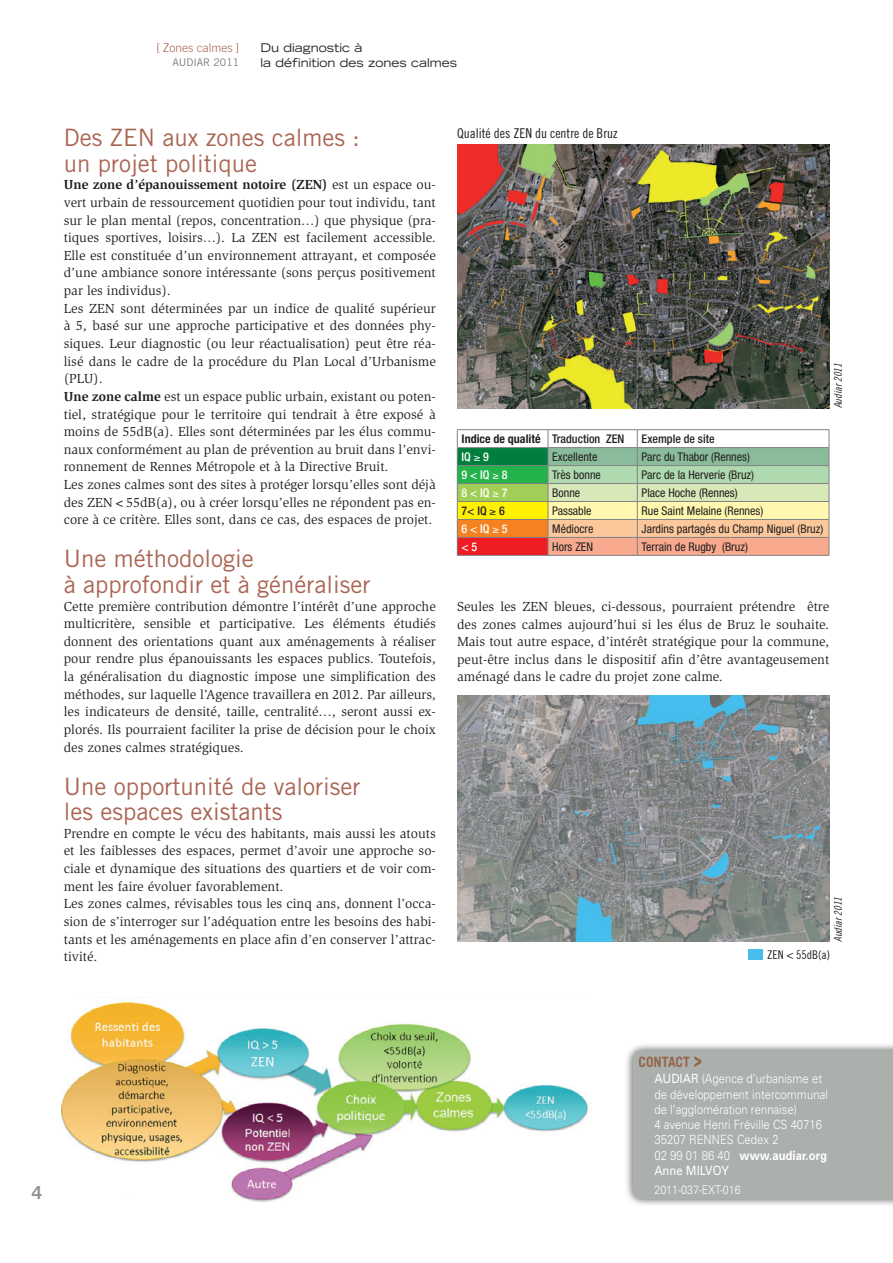
<style>
.page{position:relative;width:893px;height:1263px;background:#fff}
.page>*{position:absolute;margin:0;border:0;box-sizing:border-box;transform-origin:0 0}
.t1{font:24px/25.5px "Trade Gothic";color:#aa6452}
.t2{font:18px "Trade Gothic Bold Two";color:#8f9194}
.t3{font:700 14.25px "Trade Gothic";color:#95654c;scale:.95 1}
.t4{font:13.5px/17.7px "Slimbach";color:#231f20}
.t5{font:13.5px "Trade Gothic Cond Eighteen";color:#231f20}
.t6{font:300 12.75px/15.3px "Univers";color:#fff;scale:.89 1}
.t7{font:condensed 12px "Helvetica Neue";color:#231f20}
.t8{font:expanded 12px/14.4px "Trade Gothic LH";color:#231f20}
.t9{font:700 condensed 12px "Helvetica Neue";color:#231f20}
.t10{font:500 condensed 12px "Helvetica Neue";color:#fff}
.t11{font:500 condensed 12px "Helvetica Neue";color:#231f20}
.t12{font:300 12px "Univers";color:#fff;scale:.89 1}
.t13{font:300 12px "Trade Gothic";color:#aa6452}
.t14{font:12px "Trade Gothic Cond Eighteen";color:#231f20}
.t15{font:10.5px "Trade Gothic Cond Eighteen Obl";color:#231f20}
.t16{font:10.5px "Trade Gothic";color:#76787b}
.s1{font-weight:700}
.s2{font-weight:500}
.s3{font-family:"Univers";font-weight:900;font-stretch:expanded;font-size:21px}
.s4{font-weight:400}
</style>
<div class="page">
<img style="left:61px;top:1002px;width:527px;height:200px">
<div style="left:624px;top:1042px;width:269px;height:165px;background:#231f20;opacity:.75"></div>
<div style="left:632px;top:1050px;width:261px;height:149px;background:#abb0ac"></div>
<img style="left:457px;top:695px;width:372px;height:247px">
<div style="left:457px;top:448px;width:91px;height:18px;background:#007e3d"></div>
<div style="left:457px;top:466px;width:91px;height:17px;background:#23b24b"></div>
<div style="left:457px;top:483px;width:91px;height:18px;background:#a0ce57"></div>
<div style="left:457px;top:501px;width:91px;height:18px;background:#fff101"></div>
<div style="left:457px;top:519px;width:91px;height:18px;background:#f58220"></div>
<div style="left:457px;top:537px;width:91px;height:18px;background:#ee1d23"></div>
<hr style="left:457px;top:429px;width:91px;height:1px;background:#808285">
<hr style="left:548px;top:429px;width:89px;height:1px;background:#808285">
<hr style="left:637px;top:429px;width:192px;height:1px;background:#808285">
<hr style="left:457px;top:447px;width:91px;height:1px;background:#808285">
<hr style="left:457px;top:465px;width:91px;height:1px;background:#808285">
<hr style="left:457px;top:483px;width:91px;height:1px;background:#808285">
<hr style="left:457px;top:501px;width:91px;height:1px;background:#808285">
<hr style="left:457px;top:519px;width:91px;height:1px;background:#808285">
<hr style="left:457px;top:537px;width:91px;height:1px;background:#808285">
<svg style="left:457px;top:430px;width:1px;height:125px"></svg>
<svg style="left:548px;top:430px;width:282px;height:125px;background:#d6d2ae"></svg>
<hr style="left:457px;top:555px;width:91px;height:1px;background:#808285">
<hr style="left:548px;top:555px;width:89px;height:1px;background:#808285">
<hr style="left:637px;top:555px;width:192px;height:1px;background:#808285">
<img style="left:457px;top:145px;width:372px;height:263px">
<div style="left:748px;top:949px;width:15px;height:10px;background:#46bded"></div>
<p class="t13" style="left:156px;top:41px;width:84px">[ Zones calmes ]</p>
<p class="t16" style="left:172px;top:56px;width:68px">Audiar 2011</p>
<p class="t8" style="left:260px;top:40px;width:198px">Du diagnostic à<br>la définition des zones calmes</p>
<h1 class="t1" style="left:64px;top:125px;width:297px">Des ZEN aux zones calmes : un projet politique</h1>
<p class="t4" style="left:64px;top:176px;width:374px"><span class="s1">Une zone d’épanouissement notoire (ZEN)</span> est un espace ou&shy;vert urbain de ressourcement quotidien pour tout individu, tant sur le plan mental (repos, concentration…) que physique (pra&shy;tiques sportives, loisirs…). La ZEN est facilement accessible.<br>Elle est constituée d’un environnement attrayant, et composée d’une ambiance sonore intéressante (sons perçus positivement par les individus).<br>Les ZEN sont déterminées par un indice de qualité supérieur à 5, basé sur une approche participative et des données phy&shy;siques. Leur diagnostic (ou leur réactualisation) peut être réa&shy;lisé dans le cadre de la procédure du Plan Local d’Urbanisme (PLU).<br><span class="s1">Une zone calme</span> est un espace public urbain, existant ou poten&shy;tiel, stratégique pour le territoire qui tendrait à être exposé à moins de 55dB(a). Elles sont déterminées par les élus commu&shy;naux conformément au plan de prévention au bruit dans l’envi&shy;ronnement de Rennes Métropole et à la Directive Bruit.<br>Les zones calmes sont des sites à protéger lorsqu’elles sont déjà des ZEN&lt;55dB(a), ou à créer lorsqu’elles ne répondent pas en&shy;core à ce critère. Elles sont, dans ce cas, des espaces de projet.</p>
<h1 class="t1" style="left:64px;top:546px;width:308px">Une méthodologie<br>à approfondir et à généraliser</h1>
<p class="t4" style="left:64px;top:597px;width:374px;text-align:justify">Cette première contribution démontre l’intérêt d’une approche multicritère, sensible et participative. Les éléments étudiés donnent des orientations quant aux aménagements à réaliser pour rendre plus épanouissants les espaces publics. Toutefois, la généralisation du diagnostic impose une simplification des méthodes, sur laquelle l’Agence travaillera en 2012. Par ailleurs, les indicateurs de densité, taille, centralité…, seront aussi ex&shy;plorés. Ils pourraient faciliter la prise de décision pour le choix des zones calmes stratégiques.</p>
<h1 class="t1" style="left:64px;top:773px;width:298px">Une opportunité de valoriser les espaces existants</h1>
<p class="t4" style="left:64px;top:824px;width:374px">Prendre en compte le vécu des habitants, mais aussi les atouts et les faiblesses des espaces, permet d’avoir une approche so&shy;ciale et dynamique des situations des quartiers et de voir com&shy;ment les faire évoluer favorablement.<br>Les zones calmes, révisables tous les cinq ans, donnent l’occa&shy;sion de s’interroger sur l’adéquation entre les besoins des habi&shy;tants et les aménagements en place afin d’en conserver l’attrac&shy;tivité.</p>
<p class="t5" style="left:457px;top:125px;width:162px">Qualité des ZEN du centre de Bruz</p>
<p class="t9" style="left:462px;top:432px;width:164px">Indice de qualité <span class="s2">Traduction ZEN</span></p>
<p class="t11" style="left:642px;top:432px;width:75px">Exemple de site</p>
<p class="t10" style="left:462px;top:450px;width:29px">IQ ≥ 9</p>
<p class="t7" style="left:552px;top:450px;width:47px">Excellente</p>
<p class="t7" style="left:642px;top:450px;width:110px">Parc du Thabor (Rennes)</p>
<p class="t10" style="left:462px;top:468px;width:48px">9 &lt; IQ ≥ 8</p>
<p class="t7" style="left:552px;top:468px;width:50px">Très bonne</p>
<p class="t7" style="left:642px;top:468px;width:114px">Parc de la Herverie (Bruz)</p>
<p class="t10" style="left:462px;top:486px;width:48px">8 &lt; IQ ≥ 7</p>
<p class="t7" style="left:552px;top:486px;width:29px">Bonne</p>
<p class="t7" style="left:642px;top:486px;width:98px">Place Hoche (Rennes)</p>
<p class="t11" style="left:462px;top:504px;width:45px">7&lt; IQ ≥ 6</p>
<p class="t7" style="left:552px;top:504px;width:41px">Passable</p>
<p class="t7" style="left:642px;top:504px;width:123px">Rue Saint Melaine (Rennes)</p>
<p class="t10" style="left:462px;top:522px;width:48px">6 &lt; IQ ≥ 5</p>
<p class="t7" style="left:552px;top:522px;width:43px">Médiocre</p>
<p class="t7" style="left:642px;top:522px;width:183px">Jardins partagés du Champ Niguel (Bruz)</p>
<p class="t10" style="left:462px;top:540px;width:17px">&lt; 5</p>
<p class="t7" style="left:552px;top:540px;width:42px">Hors ZEN</p>
<p class="t7" style="left:642px;top:540px;width:108px">Terrain de Rugby (Bruz)</p>
<p class="t15" style="left:832px;top:408px;width:46px;rotate:-90deg">Audiar 2011</p>
<p class="t4" style="left:457px;top:598px;width:374px;text-align:justify">Seules les ZEN bleues, ci-dessous, pourraient prétendre être des zones calmes aujourd’hui si les élus de Bruz le souhaite.<br>Mais tout autre espace, d’intérêt stratégique pour la commune, peut-être inclus dans le dispositif afin d’être avantageusement aménagé dans le cadre du projet zone calme.</p>
<p class="t15" style="left:832px;top:942px;width:46px;rotate:-90deg">Audiar 2011</p>
<p class="t14" style="left:767px;top:947px;width:65px">ZEN &lt; 55dB(a)</p>
<h2 class="t2" style="left:32px;top:1181px;width:12px">4</h2>
<p class="t3" style="left:638px;top:1053px;width:68px">CONTACT <span class="s3">&gt;</span></p>
<p class="t6" style="left:654px;top:1071px;width:196px"><span class="s4">AUDIAR</span> (Agence d’urbanisme et de développement intercommunal de l’agglomération rennaise)<br>4 avenue Henri Fréville CS 40716<br>35207 RENNES Cedex 2<br>02 99 01 86 40 <span class="s1">www.audiar.org<br></span><span class="s4">Anne MILVOY</span></p>
<p class="t12" style="left:654px;top:1182px;width:98px">2011-037-EXT-016</p>
</div>
